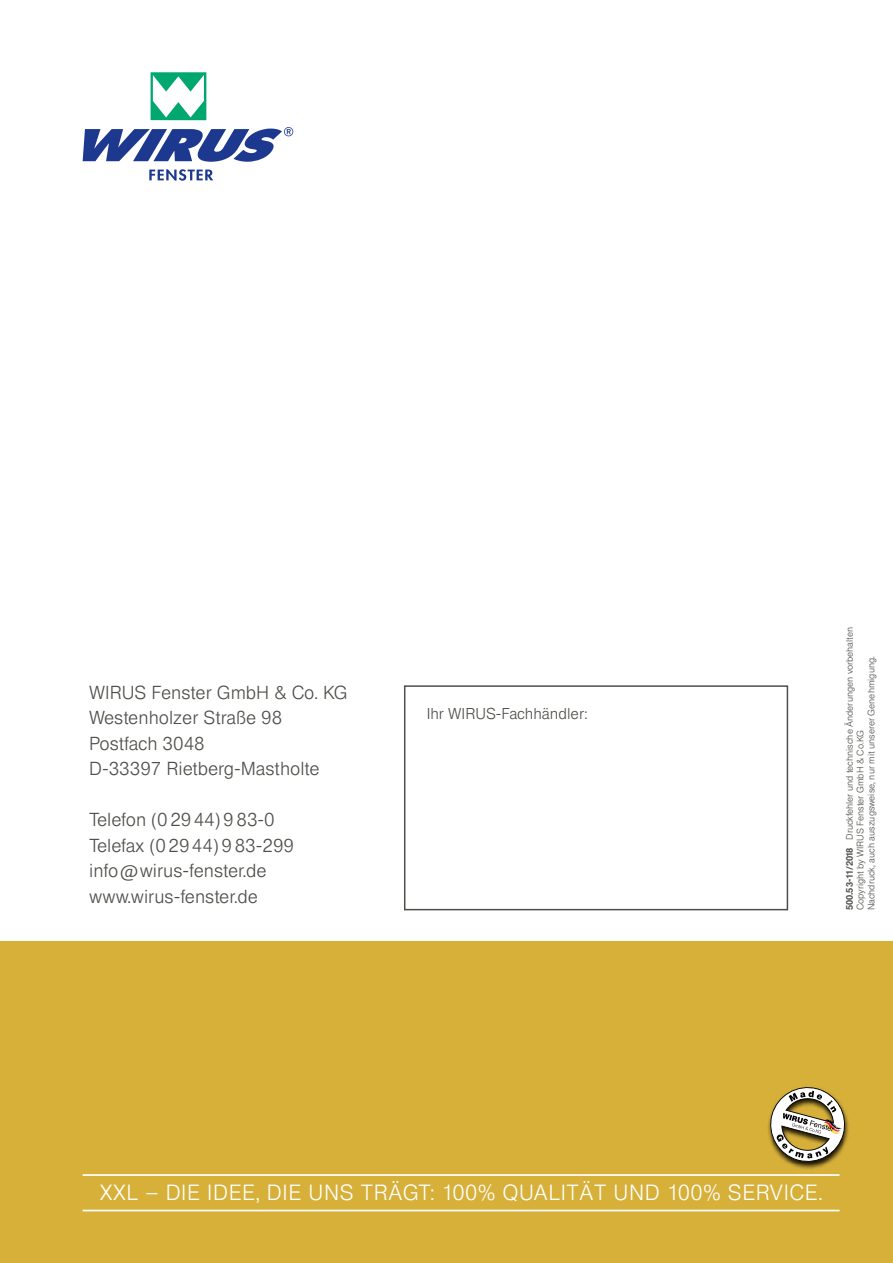
<style>
.page{position:relative;width:893px;height:1263px;background:#fff}
.page>*{position:absolute;margin:0;border:0;box-sizing:border-box;transform-origin:0 0}
.t1{font:300 21px "Europa Gro SBOP";letter-spacing:.03em;color:#fff}
.t2{font:300 18px/25.5px "Europa Gro SBOP";color:#4e4d49}
.t3{font:300 15px "Europa Gro SBOP";color:#4e4d49}
.t4{font:300 9px/10.8px "Europa Gro SBOP";color:#4e4d49}
.s1{font-weight:500}
</style>
<div class="page">
<svg style="left:83px;top:127px;width:210px;height:35px"></svg>
<svg style="left:149px;top:169px;width:64px;height:11px"></svg>
<svg style="left:151px;top:72px;width:55px;height:48px"></svg>
<div style="left:404px;top:685px;width:384px;height:225px;border:2px solid #4e4d49"></div>
<div style="left:0;top:941px;width:893px;height:322px;background:#d7b03a"></div>
<div style="left:766px;top:1086px;width:84px;height:83px;background:#000;opacity:.87"></div>
<svg style="left:766px;top:1086px;width:83px;height:80px"></svg>
<hr style="left:83px;top:1174px;width:756px;height:2px;background:#fff">
<hr style="left:83px;top:1210px;width:756px;height:1px;background:#fff">
<p class="t2" style="left:89px;top:679px;width:260px">WIRUS Fenster GmbH &amp; Co. KG<br>Westenholzer Straße 98<br>Postfach 3048<br>D-33397 Rietberg-Mastholte</p>
<p class="t2" style="left:89px;top:807px;width:206px">Telefon (0 2944) 9 83-0<br>Telefax (0 2944) 9 83-299 info@wirus-fenster.de www.wirus-fenster.de</p>
<p class="t3" style="left:427px;top:705px;width:162px">Ihr WIRUS-Fachhändler:</p>
<p class="t4" style="left:844px;top:910px;width:285px;rotate:-90deg"><span class="s1">500.53-11/2018</span> Druckfehler und technische Änderungen vorbehalten<br>Copyright by WIRUS Fenster GmbH &amp; Co.KG<br>Nachdruck, auch auszugsweise, nur mit unserer Genehmigung.</p>
<p class="t1" style="left:100px;top:1180px;width:724px">XXL – DIE IDEE, DIE UNS TRÄGT: 100% QUALITÄT UND 100% SERVICE.</p>
</div>
